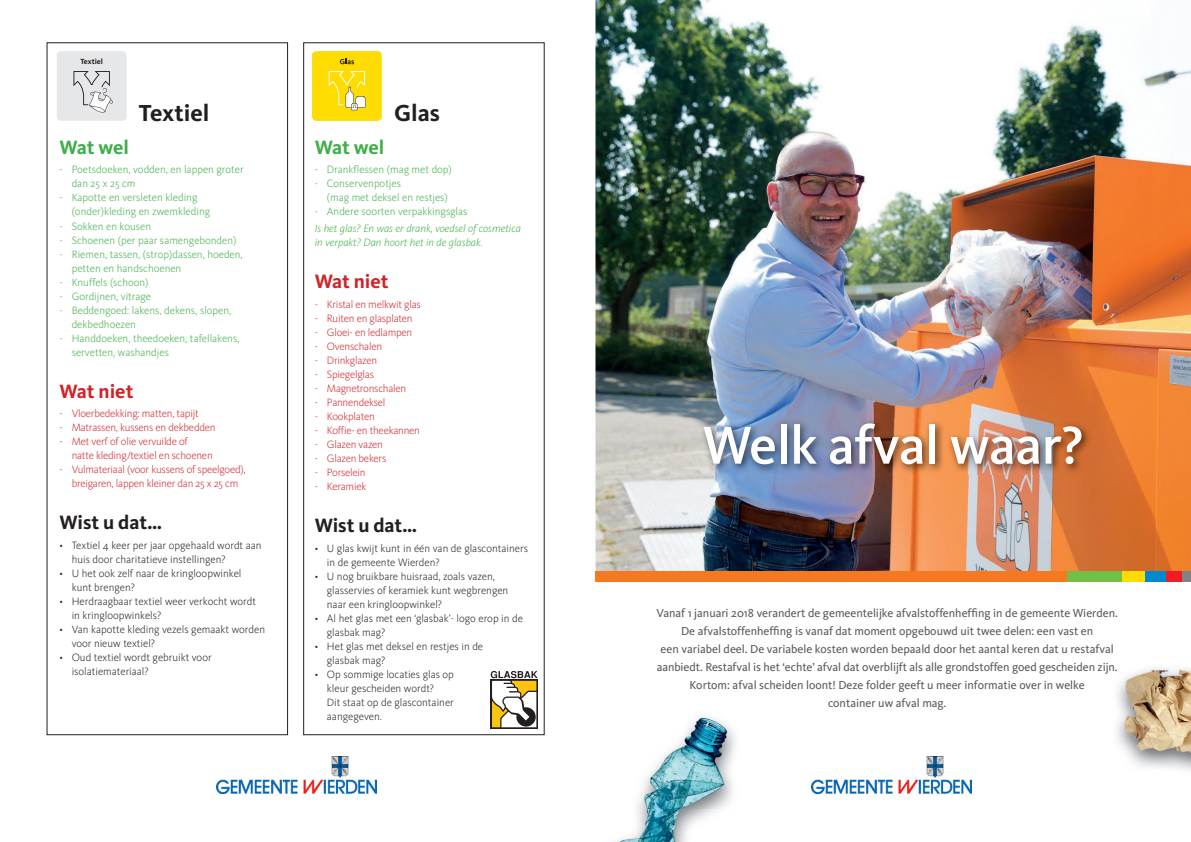
<style>
.page{position:relative;width:1191px;height:842px;background:#fff}
.page>*{position:absolute;margin:0;border:0;box-sizing:border-box;transform-origin:0 0}
.t1{font:500 55px "Kievit";letter-spacing:-.01em;color:#fff}
.t2{font:700 24px "Kievit";color:#231f20}
.t3{font:700 20px "Kievit";color:#231f20}
.t4{font:700 20px "Kievit";color:#d1232a}
.t5{font:700 20px "Kievit";letter-spacing:-.005em;color:#40ae49}
.t6{font:12px/18px "Kievit";color:#57585a;text-align:center}
.t7{font:300 11px/14px "Kievit";color:#231f20}
.t8{font:300 11px/14px "Kievit";color:#40ae49}
.t9{font:300 11px/14px "Kievit";letter-spacing:-.02em;color:#d1232a}
.t10{font:italic 300 11px/14px "Kievit";color:#40ae49}
.t11{font:700 7.7px "Kievit";color:#231f20}
</style>
<div class="page">
<div style="left:57px;top:51px;width:70px;height:70px;background:#e6e7e9;border-radius:4px"></div>
<svg style="left:73px;top:71px;width:40px;height:41px"></svg>
<div style="left:312px;top:51px;width:70px;height:70px;background:#ffdc01;border-radius:4px"></div>
<svg style="left:329px;top:71px;width:36px;height:39px"></svg>
<svg style="left:340px;top:59px;width:14px;height:5px"></svg>
<div style="left:47px;top:43px;width:241px;height:692px;border:1px solid #231f20"></div>
<div style="left:303px;top:43px;width:241px;height:692px;border:1px solid #231f20"></div>
<svg style="left:491px;top:679px;width:47px;height:50px"></svg>
<svg style="left:490px;top:671px;width:47px;height:56px"></svg>
<img style="left:1116px;top:667px;width:75px;height:104px">
<img style="left:595px;top:0;width:596px;height:571px">
<div style="left:595px;top:571px;width:472px;height:11px;background:#f47921"></div>
<div style="left:1067px;top:571px;width:54px;height:11px;background:#71bf44"></div>
<div style="left:1121px;top:571px;width:24px;height:11px;background:#ffdc01"></div>
<div style="left:1145px;top:571px;width:21px;height:11px;background:#0089cf"></div>
<div style="left:1166px;top:571px;width:15px;height:11px;background:#ee1d23"></div>
<div style="left:1181px;top:571px;width:10px;height:11px;background:#808285"></div>
<img style="left:615px;top:717px;width:121px;height:125px">
<img style="left:699px;top:419px;width:392px;height:55px">
<img style="left:216px;top:757px;width:160px;height:36px">
<img style="left:811px;top:757px;width:160px;height:36px">
<p class="t11" style="left:80px;top:57px;width:24px">Textiel</p>
<h2 class="t2" style="left:139px;top:98px;width:72px">Textiel</h2>
<h2 class="t2" style="left:394px;top:98px;width:47px">Glas</h2>
<h3 class="t5" style="left:315px;top:135px;width:71px">Wat wel</h3>
<p class="t8" style="left:315px;top:163px;width:139px">- Drankflessen (mag met dop)</p>
<p class="t8" style="left:327px;top:177px;width:122px;text-indent:-12px">- Conservenpotjes<br>(mag met deksel en restjes)</p>
<p class="t8" style="left:315px;top:205px;width:154px">- Andere soorten verpakkingsglas</p>
<p class="t10" style="left:315px;top:222px;width:208px">Is het glas? En was er drank, voedsel of cosmetica in verpakt? Dan hoort het in de glasbak.</p>
<h3 class="t4" style="left:315px;top:269px;width:75px">Wat niet</h3>
<p class="t9" style="left:315px;top:297px;width:108px">- Kristal en melkwit glas</p>
<p class="t9" style="left:315px;top:311px;width:99px">- Ruiten en glasplaten</p>
<p class="t9" style="left:315px;top:325px;width:99px">- Gloei- en ledlampen</p>
<p class="t9" style="left:315px;top:339px;width:69px">- Ovenschalen</p>
<p class="t9" style="left:315px;top:353px;width:64px">- Drinkglazen</p>
<p class="t9" style="left:315px;top:367px;width:61px">- Spiegelglas</p>
<p class="t9" style="left:315px;top:381px;width:93px">- Magnetronschalen</p>
<p class="t9" style="left:315px;top:395px;width:72px">- Pannendeksel</p>
<p class="t9" style="left:315px;top:409px;width:61px">- Kookplaten</p>
<p class="t9" style="left:315px;top:423px;width:107px">- Koffie- en theekannen</p>
<p class="t9" style="left:315px;top:437px;width:70px">- Glazen vazen</p>
<p class="t9" style="left:315px;top:451px;width:73px">- Glazen bekers</p>
<p class="t9" style="left:315px;top:465px;width:52px">- Porselein</p>
<p class="t9" style="left:315px;top:479px;width:53px">- Keramiek</p>
<h3 class="t3" style="left:315px;top:513px;width:104px">Wist u dat…</h3>
<p class="t7" style="left:327px;top:541px;width:203px;text-indent:-12px">• U glas kwijt kunt in één van de glascontainers in de gemeente Wierden?</p>
<p class="t7" style="left:327px;top:569px;width:183px;text-indent:-12px">• U nog bruikbare huisraad, zoals vazen, glasservies of keramiek kunt wegbrengen naar een kringloopwinkel?</p>
<p class="t7" style="left:327px;top:611px;width:197px;text-indent:-12px">• Al het glas met een ‘glasbak’- logo erop in de glasbak mag?</p>
<p class="t7" style="left:327px;top:639px;width:158px;text-indent:-12px">• Het glas met deksel en restjes in de glasbak mag?</p>
<p class="t7" style="left:327px;top:667px;width:128px;text-indent:-12px">• Op sommige locaties glas op kleur gescheiden wordt?<br>Dit staat op de glascontainer aangegeven.</p>
<h3 class="t5" style="left:60px;top:135px;width:71px">Wat wel</h3>
<p class="t8" style="left:72px;top:163px;width:173px;text-indent:-12px">- Poetsdoeken, vodden, en lappen groter dan 25 x 25 cm</p>
<p class="t8" style="left:72px;top:191px;width:140px;text-indent:-12px">- Kapotte en versleten kleding (onder)kleding en zwemkleding</p>
<p class="t8" style="left:60px;top:219px;width:93px">- Sokken en kousen</p>
<p class="t8" style="left:60px;top:233px;width:178px">- Schoenen (per paar samengebonden)</p>
<p class="t8" style="left:72px;top:247px;width:173px;text-indent:-12px">- Riemen, tassen, (strop)dassen, hoeden, petten en handschoenen</p>
<p class="t8" style="left:60px;top:275px;width:90px">- Knuffels (schoon)</p>
<p class="t8" style="left:60px;top:289px;width:93px">- Gordijnen, vitrage</p>
<p class="t8" style="left:72px;top:303px;width:161px;text-indent:-12px">- Beddengoed: lakens, dekens, slopen, dekbedhoezen</p>
<p class="t8" style="left:72px;top:331px;width:169px;text-indent:-12px">- Handdoeken, theedoeken, tafellakens, servetten, washandjes</p>
<h3 class="t4" style="left:60px;top:379px;width:75px">Wat niet</h3>
<p class="t9" style="left:60px;top:406px;width:141px">- Vloerbedekking: matten, tapijt</p>
<p class="t9" style="left:60px;top:420px;width:157px">- Matrassen, kussens en dekbedden</p>
<p class="t9" style="left:72px;top:434px;width:142px;text-indent:-12px">- Met verf of olie vervuilde of natte kleding/textiel en schoenen</p>
<p class="t9" style="left:60px;top:462px;width:188px;text-align:center">- Vulmateriaal (voor kussens of speelgoed), breigaren, lappen kleiner dan 25 x 25 cm</p>
<h3 class="t3" style="left:60px;top:510px;width:104px">Wist u dat…</h3>
<p class="t7" style="left:72px;top:538px;width:191px;text-indent:-12px">• Textiel 4 keer per jaar opgehaald wordt aan huis door charitatieve instellingen?</p>
<p class="t7" style="left:72px;top:566px;width:171px;text-indent:-12px">• U het ook zelf naar de kringloopwinkel kunt brengen?</p>
<p class="t7" style="left:72px;top:594px;width:186px;text-indent:-12px">• Herdraagbaar textiel weer verkocht wordt in kringloopwinkels?</p>
<p class="t7" style="left:72px;top:622px;width:195px;text-indent:-12px">• Van kapotte kleding vezels gemaakt worden voor nieuw textiel?</p>
<p class="t7" style="left:72px;top:650px;width:141px;text-indent:-12px">• Oud textiel wordt gebruikt voor isolatiemateriaal?</p>
<h1 class="t1" style="left:702px;top:412px;width:382px">Welk afval waar?</h1>
<p class="t6" style="left:656px;top:604px;width:463px">Vanaf 1 januari 2018 verandert de gemeentelijke afvalstoffenheffing in de gemeente Wierden.<br>De afvalstoffenheffing is vanaf dat moment opgebouwd uit twee delen: een vast en<br>een variabel deel. De variabele kosten worden bepaald door het aantal keren dat u restafval aanbiedt. Restafval is het ‘echte’ afval dat overblijft als alle grondstoffen goed gescheiden zijn.<br>Kortom: afval scheiden loont! Deze folder geeft u meer informatie over in welke<br>container uw afval mag.</p>
</div>
